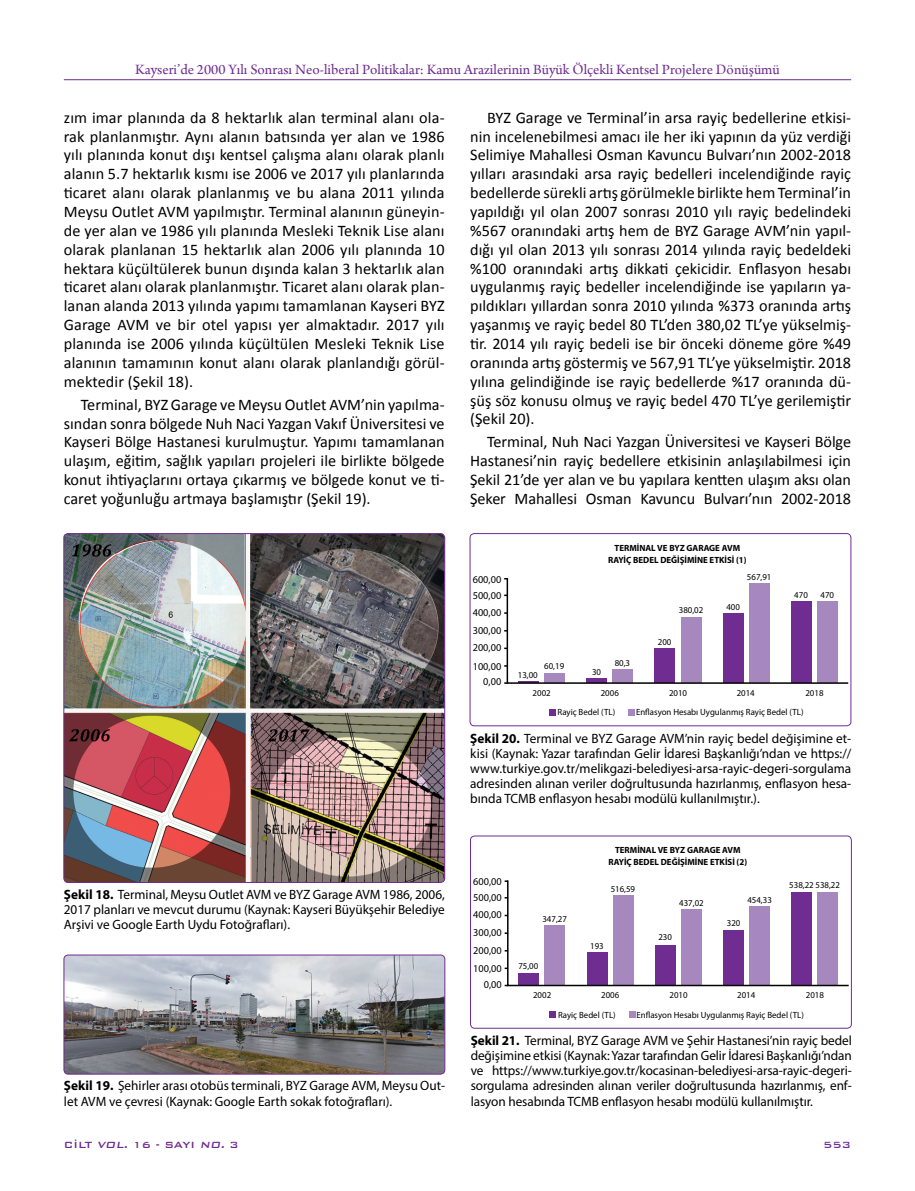
<style>
.page{position:relative;width:915px;height:1191px;background:#fff}
.page>*{position:absolute;margin:0;border:0;box-sizing:border-box;transform-origin:0 0}
.t1{font:16.2px/18.9px "Calibri";color:#000;text-align:justify}
.t2{font:15px "Arno Pro";color:#6f2c91}
.t3{font:13.5px/15px "Myriad Pro";color:#000;text-align:justify}
.t4{font:500 12px "Bank Gothic BT";color:#6f2c91}
.t5{font:10.5px/17.7px "Myriad Pro";color:#000}
.t6{font:9px/19.4px "Myriad Pro";color:#000}
.t7{font:700 9px/12px "Myriad Pro";color:#000;text-align:center}
.s1{font-weight:700}
.s2{font-style:italic}
</style>
<div class="page">
<hr style="left:64px;top:79px;width:786px;height:1px;background:#6f2c91">
<div style="left:469px;top:533px;width:381px;height:193px;border:1px solid #6f2c91;border-radius:4px"></div>
<svg style="left:628px;top:709px;width:6px;height:6px"></svg>
<svg style="left:549px;top:709px;width:6px;height:6px"></svg>
<svg style="left:504px;top:576px;width:345px;height:108px"></svg>
<div style="left:470px;top:835px;width:381px;height:193px;border:1px solid #6f2c91;border-radius:4px"></div>
<div style="left:628px;top:1011px;width:7px;height:6px;background:#a788be"></div>
<div style="left:549px;top:1011px;width:7px;height:6px;background:#6f2c91"></div>
<svg style="left:504px;top:880px;width:345px;height:107px"></svg>
<img style="left:64px;top:533px;width:380px;height:349px">
<div style="left:64px;top:533px;width:381px;height:349px;border:1px solid #6f2c91;border-radius:4px"></div>
<img style="left:64px;top:955px;width:380px;height:119px">
<div style="left:64px;top:954px;width:381px;height:120px;border:1px solid #6f2c91;border-radius:4px"></div>
<p class="t2" style="left:135px;top:61px;width:646px">Kayseri’de 2000 Yılı Sonrası Neo-liberal Politikalar: Kamu Arazilerinin Büyük Ölçekli Kentsel Projelere Dönüşümü</p>
<p class="t1" style="left:64px;top:107px;width:382px">zım imar planında da 8 hektarlık alan terminal alanı ola&shy;rak planlanmıştır. Aynı alanın batısında yer alan ve 1986 yılı planında konut dışı kentsel çalışma alanı olarak planlı alanın 5.7 hektarlık kısmı ise 2006 ve 2017 yılı planlarında ticaret alanı olarak planlanmış ve bu alana 2011 yılında Meysu Outlet AVM yapılmıştır. Terminal alanının güneyin&shy;de yer alan ve 1986 yılı planında Mesleki Teknik Lise alanı olarak planlanan 15 hektarlık alan 2006 yılı planında 10 hektara küçültülerek bunun dışında kalan 3 hektarlık alan ticaret alanı olarak planlanmıştır. Ticaret alanı olarak plan&shy;lanan alanda 2013 yılında yapımı tamamlanan Kayseri BYZ Garage AVM ve bir otel yapısı yer almaktadır. 2017 yılı planında ise 2006 yılında küçültülen Mesleki Teknik Lise alanının tamamının konut alanı olarak planlandığı görül&shy;mektedir (Şekil 18).</p>
<p class="t1" style="left:64px;top:394px;width:382px;text-indent:17px">Terminal, BYZ Garage ve Meysu Outlet AVM’nin yapılma&shy;sından sonra bölgede Nuh Naci Yazgan Vakıf Üniversitesi ve Kayseri Bölge Hastanesi kurulmuştur. Yapımı tamamlanan ulaşım, eğitim, sağlık yapıları projeleri ile birlikte bölgede konut ihtiyaçlarını ortaya çıkarmış ve bölgede konut ve ti&shy;caret yoğunluğu artmaya başlamıştır (Şekil 19).</p>
<p class="t3" style="left:64px;top:886px;width:382px"><span class="s1">Şekil 18.</span> Terminal, Meysu Outlet AVM ve BYZ Garage AVM 1986, 2006, 2017 planları ve mevcut durumu (Kaynak: Kayseri Büyükşehir Belediye Arşivi ve Google Earth Uydu Fotoğrafları).</p>
<p class="t3" style="left:64px;top:1078px;width:382px"><span class="s1">Şekil 19.</span> Şehirler arası otobüs terminali, BYZ Garage AVM, Meysu Out&shy;let AVM ve çevresi (Kaynak: Google Earth sokak fotoğrafları).</p>
<p class="t1" style="left:470px;top:107px;width:382px;text-indent:17px">BYZ Garage ve Terminal’in arsa rayiç bedellerine etkisi&shy;nin incelenebilmesi amacı ile her iki yapının da yüz verdiği Selimiye Mahallesi Osman Kavuncu Bulvarı’nın 2002-2018 yılları arasındaki arsa rayiç bedelleri incelendiğinde rayiç bedellerde sürekli artış görülmekle birlikte hem Terminal’in yapıldığı yıl olan 2007 sonrası 2010 yılı rayiç bedelindeki %567 oranındaki artış hem de BYZ Garage AVM’nin yapıl&shy;dığı yıl olan 2013 yılı sonrası 2014 yılında rayiç bedeldeki %100 oranındaki artış dikkati çekicidir. Enflasyon hesabı uygulanmış rayiç bedeller incelendiğinde ise yapıların ya&shy;pıldıkları yıllardan sonra 2010 yılında %373 oranında artış yaşanmış ve rayiç bedel 80 TL’den 380,02 TL’ye yükselmiş&shy;tir. 2014 yılı rayiç bedeli ise bir önceki döneme göre %49 oranında artış göstermiş ve 567,91 TL’ye yükselmiştir. 2018 yılına gelindiğinde ise rayiç bedellerde %17 oranında dü&shy;şüş söz konusu olmuş ve rayiç bedel 470 TL’ye gerilemiştir (Şekil 20).</p>
<p class="t1" style="left:470px;top:432px;width:382px;text-indent:17px">Terminal, Nuh Naci Yazgan Üniversitesi ve Kayseri Bölge Hastanesi’nin rayiç bedellere etkisinin anlaşılabilmesi için Şekil 21’de yer alan ve bu yapılara kentten ulaşım aksı olan Şeker Mahallesi Osman Kavuncu Bulvarı’nın 2002-2018</p>
<p class="t5" style="left:472px;top:571px;width:30px;line-height:15.9px">600,00<br>500,00</p>
<p class="t5" style="left:472px;top:603px;width:30px;text-align:justify">400,00<br>300,00<br>200,00</p>
<p class="t5" style="left:472px;top:657px;width:30px">100,00</p>
<p class="t5" style="left:483px;top:673px;width:19px">0,00</p>
<p class="t7" style="left:608px;top:541px;width:140px">TERMİNAL VE BYZ GARAGE AVM<br>RAYİÇ BEDEL DEĞİŞİMİNE ETKİSİ (1)</p>
<p class="t6" style="left:678px;top:600px;width:26px">380,02</p>
<p class="t6" style="left:657px;top:632px;width:15px">200</p>
<p class="t6" style="left:746px;top:567px;width:26px">567,91</p>
<p class="t6" style="left:726px;top:597px;width:15px">400</p>
<p class="t6" style="left:794px;top:585px;width:15px">470</p>
<p class="t6" style="left:820px;top:585px;width:15px">470</p>
<p class="t6" style="left:544px;top:656px;width:21px">60,19</p>
<p class="t6" style="left:614px;top:653px;width:17px">80,3</p>
<p class="t6" style="left:592px;top:662px;width:11px">30</p>
<p class="t6" style="left:532px;top:666px;width:20px;line-height:18px;text-indent:-15px">13,00<br>2002</p>
<p class="t6" style="left:557px;top:683px;width:63px;text-indent:43px">2006<br>Rayiç Bedel (TL)</p>
<p class="t6" style="left:668px;top:683px;width:20px">2010</p>
<p class="t6" style="left:736px;top:683px;width:20px">2014</p>
<p class="t6" style="left:805px;top:683px;width:20px">2018</p>
<p class="t6" style="left:636px;top:702px;width:169px">Enflasyon Hesabı Uygulanmış Rayiç Bedel (TL)</p>
<p class="t3" style="left:470px;top:731px;width:382px"><span class="s1">Şekil 20.</span> Terminal ve BYZ Garage AVM’nin rayiç bedel değişimine et&shy;kisi (Kaynak: Yazar tarafından Gelir İdaresi Başkanlığı’ndan ve https:// www.turkiye.gov.tr/melikgazi-belediyesi-arsa-rayic-degeri-sorgulama adresinden alınan veriler doğrultusunda hazırlanmış, enflasyon hesa&shy;bında TCMB enflasyon hesabı modülü kullanılmıştır.).</p>
<p class="t7" style="left:608px;top:844px;width:140px">TERMİNAL VE BYZ GARAGE AVM<br>RAYİÇ BEDEL DEĞİŞİMİNE ETKİSİ (2)</p>
<p class="t5" style="left:473px;top:873px;width:30px;line-height:15.9px">600,00<br>500,00</p>
<p class="t5" style="left:473px;top:905px;width:30px;text-align:justify">400,00<br>300,00<br>200,00</p>
<p class="t5" style="left:473px;top:959px;width:30px">100,00</p>
<p class="t6" style="left:518px;top:956px;width:21px">75,00</p>
<p class="t6" style="left:533px;top:985px;width:20px">2002</p>
<p class="t6" style="left:558px;top:985px;width:63px;text-indent:43px">2006<br>Rayiç Bedel (TL)</p>
<p class="t6" style="left:789px;top:875px;width:52px">538,22 538,22</p>
<p class="t6" style="left:610px;top:879px;width:26px">516,59</p>
<p class="t6" style="left:747px;top:890px;width:26px">454,33</p>
<p class="t6" style="left:679px;top:893px;width:26px">437,02</p>
<p class="t6" style="left:542px;top:908px;width:26px">347,27</p>
<p class="t6" style="left:726px;top:913px;width:15px">320</p>
<p class="t6" style="left:658px;top:927px;width:15px">230</p>
<p class="t6" style="left:590px;top:936px;width:15px">193</p>
<p class="t5" style="left:483px;top:975px;width:19px">0,00</p>
<p class="t6" style="left:669px;top:985px;width:20px">2010</p>
<p class="t6" style="left:737px;top:985px;width:20px">2014</p>
<p class="t6" style="left:805px;top:985px;width:20px">2018</p>
<p class="t6" style="left:636px;top:1005px;width:169px">Enflasyon Hesabı Uygulanmış Rayiç Bedel (TL)</p>
<p class="t3" style="left:470px;top:1033px;width:382px"><span class="s1">Şekil 21.</span> Terminal, BYZ Garage AVM ve Şehir Hastanesi’nin rayiç bedel değişimine etkisi (Kaynak: Yazar tarafından Gelir İdaresi Başkanlığı’ndan ve https://www.turkiye.gov.tr/kocasinan-belediyesi-arsa-rayic-degeri&shy;sorgulama adresinden alınan veriler doğrultusunda hazırlanmış, enf&shy;lasyon hesabında TCMB enflasyon hesabı modülü kullanılmıştır.</p>
<p class="t4" style="left:64px;top:1138px;width:176px">CİLT <span class="s2">VOL.</span> 16 - SAYI <span class="s2">NO.</span> 3</p>
<p class="t4" style="left:823px;top:1138px;width:29px">553</p>
</div>
